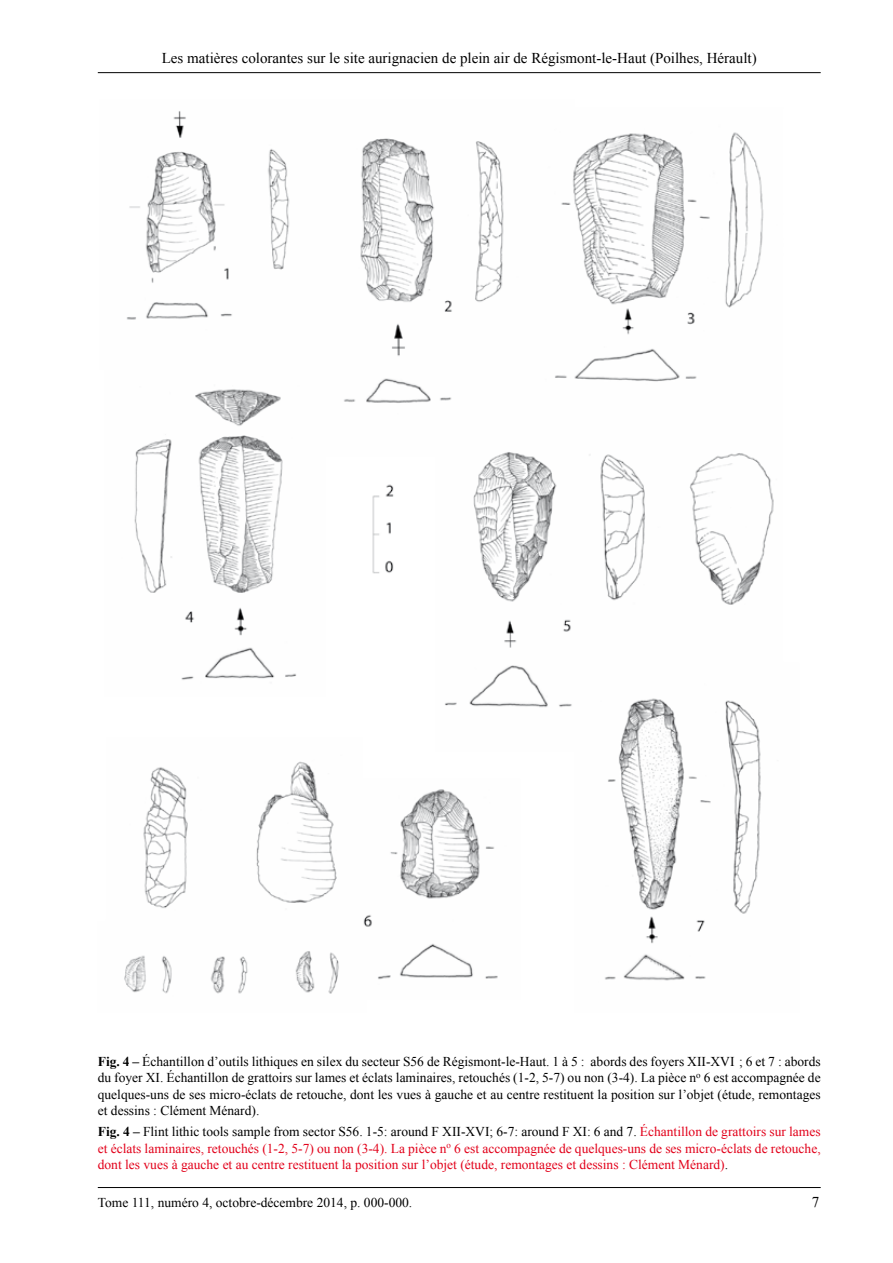
<style>
.page{position:relative;width:893px;height:1263px;background:#fff}
.page>*{position:absolute;margin:0;border:0;box-sizing:border-box;transform-origin:0 0}
.t1{font:15px "Times New Roman";color:#000}
.t2{font:13.5px/16.5px "Times New Roman";color:#000;text-align:justify}
.t3{font:13.5px/16.5px "Times New Roman";color:#e2001a;text-align:justify}
.s1{font-weight:700}
.s2{font-weight:700;color:#000}
.s3{color:#000}
</style>
<div class="page">
<hr style="left:98px;top:72px;width:723px;height:1px;background:#000">
<hr style="left:98px;top:1187px;width:723px;height:1px;background:#000">
<img style="left:124px;top:111px;width:650px;height:883px">
<p class="t1" style="left:162px;top:48px;width:596px">Les matières colorantes sur le site aurignacien de plein air de Régismont-le-Haut (Poilhes, Hérault)</p>
<p class="t2" style="left:98px;top:1053px;width:724px"><span class="s1">Fig. 4 –</span> Échantillon d’outils lithiques en silex du secteur S56 de Régismont-le-Haut. 1 à 5 : abords des foyers XII-XVI ; 6 et 7 : abords du foyer XI. Échantillon de grattoirs sur lames et éclats laminaires, retouchés (1-2, 5-7) ou non (3-4). La pièce n<sup>o</sup> 6 est accompagnée de quelques-uns de ses micro-éclats de retouche, dont les vues à gauche et au centre restituent la position sur l’objet (étude, remontages et dessins : Clément Ménard).</p>
<p class="t3" style="left:98px;top:1123px;width:724px"><span class="s2">Fig. 4 –</span> <span class="s3">Flint lithic tools sample from sector S56. 1-5: around F XII-XVI; 6-7: around F XI: 6 and 7.</span> Échantillon de grattoirs sur lames et éclats laminaires, retouchés (1-2, 5-7) ou non (3-4). La pièce n<sup>o</sup> 6 est accompagnée de quelques-uns de ses micro-éclats de retouche, dont les vues à gauche et au centre restituent la position sur l’objet (étude, remontages et dessins : Clément Ménard)<span class="s3">.</span></p>
<p class="t2" style="left:98px;top:1194px;width:316px">Tome 111, numéro 4, octobre-décembre 2014, p. 000-000.</p>
<p class="t1" style="left:812px;top:1192px;width:9px">7</p>
</div>
